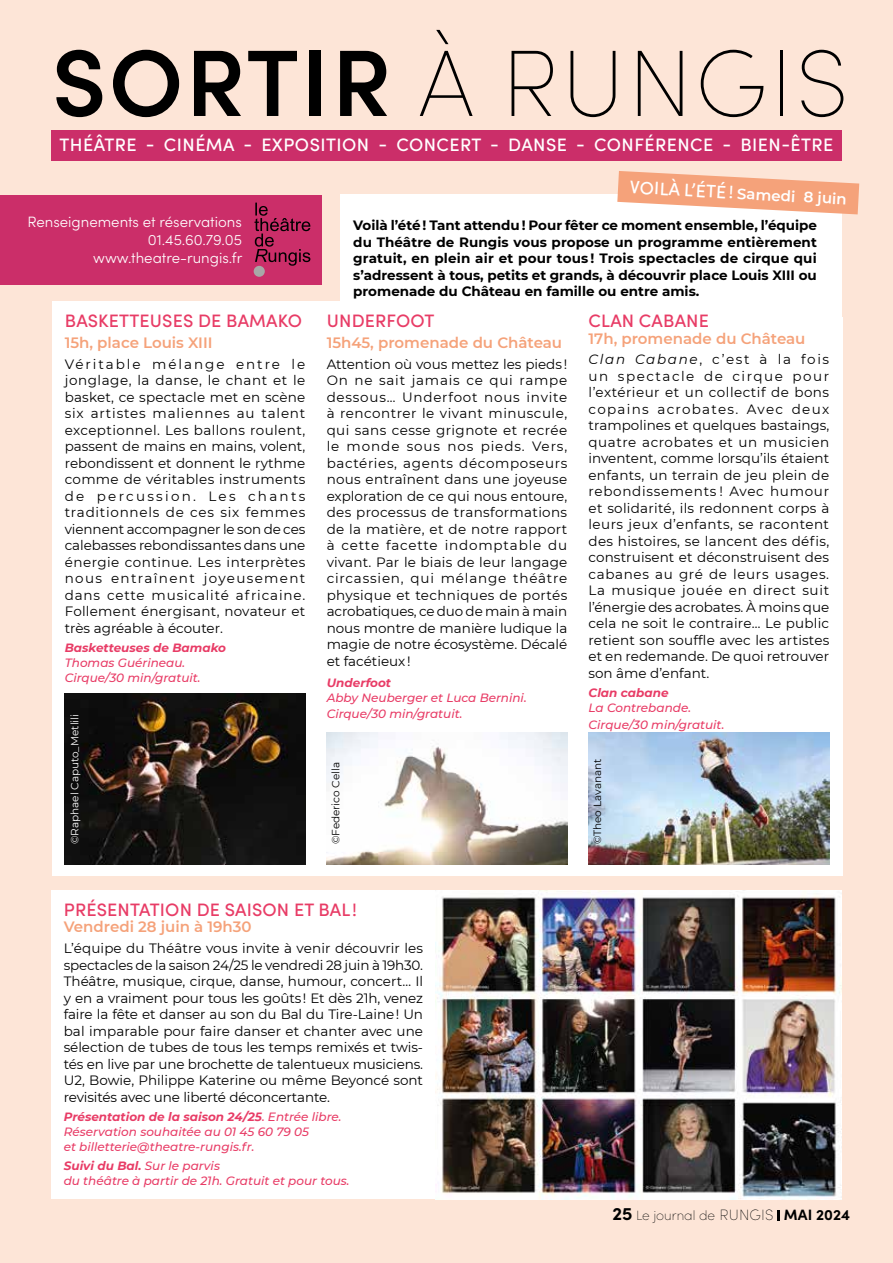
<style>
.page{position:relative;width:893px;height:1263px;background:#fde5d7}
.page>*{position:absolute;margin:0;border:0;box-sizing:border-box;transform-origin:0 0}
.t1{font:200 94.5px "Sofia Pro";letter-spacing:.025em;color:#000}
.t2{font:500 18px "Sofia Pro";letter-spacing:.025em;color:#fff}
.t3{font:500 18px "Sofia Pro";letter-spacing:.01em;color:#e83c66}
.t4{font:600 15px "Montserrat";color:#f5a27a}
.t5{font:300 15px/18px "Sofia Pro";color:#fff;text-align:right}
.t6{font:13.5px/16.5px "Montserrat";color:#000;text-align:justify}
.t7{font:700 13.5px/16.5px "Montserrat";color:#000;text-align:justify}
.t8{font:200 13.5px "Sofia Pro";color:#000}
.t9{font:italic 500 12px/15px "Montserrat";color:#e83c66}
.t10{font:italic 700 12px "Montserrat";color:#e83c66}
.t11{font:10.5px "Montserrat";color:#000}
.t12{font:10.5px "Montserrat";color:#fff}
.s1{font-weight:600}
.s2{font-family:"Montserrat";font-weight:600;font-size:15px}
.s3{font-style:italic}
.s4{font-weight:700}
.s5{font-weight:700;font-size:18px}
.s6{font-size:15px}
.s7{font-weight:700;font-size:15px}
</style>
<div class="page">
<svg style="left:778px;top:1210px;width:2px;height:10px"></svg>
<div style="left:52px;top:317px;width:791px;height:559px;background:#fff"></div>
<div style="left:341px;top:194px;width:501px;height:617px;background:#fff"></div>
<div style="left:0;top:195px;width:321px;height:89px;background:#cb2e69"></div>
<div style="left:51px;top:130px;width:791px;height:30px;background:#cb2e69"></div>
<svg style="left:254px;top:203px;width:56px;height:63px"></svg>
<div style="left:254px;top:266px;width:11px;height:11px;background:#a8a8a7;border-radius:50%"></div>
<div style="left:51px;top:890px;width:385px;height:309px;background:#fff"></div>
<div style="left:52px;top:301px;width:790px;height:452px;background:#fff"></div>
<svg style="left:617px;top:171px;width:242px;height:43px"></svg>
<img style="left:65px;top:693px;width:240px;height:172px">
<img style="left:589px;top:732px;width:240px;height:133px">
<img style="left:327px;top:732px;width:240px;height:133px">
<img style="left:436px;top:890px;width:406px;height:309px">
<h1 class="t1" style="left:52px;top:15px;width:798px"><span class="s1">SORTIR</span> À RUNGIS</h1>
<h2 class="t2" style="left:60px;top:132px;width:775px">THÉÂTRE - CINÉMA - EXPOSITION - CONCERT - DANSE - CONFÉRENCE - BIEN-ÊTRE</h2>
<p class="t5" style="left:27px;top:212px;width:216px">Renseignements et réservations<br>01.45.60.79.05 www.theatre-rungis.fr</p>
<h2 class="t3" style="left:65px;top:308px;width:239px">BASKETTEUSES DE BAMAKO</h2>
<p class="t4" style="left:65px;top:332px;width:149px">15h, place Louis XIII</p>
<p class="t6" style="left:65px;top:355px;width:242px">Véritable mélange entre le jonglage, la danse, le chant et le basket, ce spectacle met en scène six artistes maliennes au talent exceptionnel. Les ballons roulent, passent de mains en mains, volent, rebondissent et donnent le rythme comme de véritables instruments de percussion. Les chants traditionnels de ces six femmes viennent accompagner le son de ces calebasses rebondissantes dans une énergie continue. Les interprètes nous entraînent joyeusement dans cette musicalité africaine.<br>Follement énergisant, novateur et très agréable à écouter.</p>
<p class="t10" style="left:65px;top:639px;width:163px">Basketteuses de Bamako</p>
<p class="t9" style="left:65px;top:655px;width:137px">Thomas Guérineau.<br>Cirque/30 min/gratuit.</p>
<p class="t12" style="left:68px;top:844px;width:132px;rotate:-90deg">©Raphael Caputo_Metlili</p>
<h2 class="t2" style="left:631px;top:174px;width:219px;rotate:3deg">VOILÀ L’ÉTÉ! <span class="s2">Samedi 8 juin</span></h2>
<p class="t7" style="left:353px;top:217px;width:465px">Voilà l’été ! Tant attendu ! Pour fêter ce moment ensemble, l’équipe du Théâtre de Rungis vous propose un programme entièrement gratuit, en plein air et pour tous ! Trois spectacles de cirque qui s’adressent à tous, petits et grands, à découvrir place Louis XIII ou promenade du Château en famille ou entre amis.</p>
<h2 class="t3" style="left:327px;top:308px;width:109px">UNDERFOOT</h2>
<p class="t4" style="left:327px;top:332px;width:237px">15h45, promenade du Château</p>
<p class="t6" style="left:327px;top:355px;width:242px">Attention où vous mettez les pieds !<br>On ne sait jamais ce qui rampe dessous… Underfoot nous invite à rencontrer le vivant minuscule, qui sans cesse grignote et recrée le monde sous nos pieds. Vers, bactéries, agents décomposeurs nous entraînent dans une joyeuse exploration de ce qui nous entoure, des processus de transformations de la matière, et de notre rapport à cette facette indomptable du vivant. Par le biais de leur langage circassien, qui mélange théâtre physique et techniques de portés acrobatiques, ce duo de main à main nous montre de manière ludique la magie de notre écosystème. Décalé et facétieux !</p>
<p class="t10" style="left:327px;top:674px;width:66px">Underfoot</p>
<p class="t9" style="left:327px;top:688px;width:202px;line-height:16.5px">Abby Neuberger et Luca Bernini.<br>Cirque/30 min/gratuit.</p>
<h2 class="t3" style="left:589px;top:308px;width:122px">CLAN CABANE</h2>
<p class="t4" style="left:589px;top:328px;width:218px">17h, promenade du Château</p>
<p class="t6" style="left:589px;top:351px;width:242px"><span class="s3">Clan Cabane</span>, c’est à la fois un spectacle de cirque pour l’extérieur et un collectif de bons copains acrobates. Avec deux trampolines et quelques bastaings, quatre acrobates et un musicien inventent, comme lorsqu’ils étaient enfants, un terrain de jeu plein de rebondissements ! Avec humour et solidarité, ils redonnent corps à leurs jeux d’enfants, se racontent des histoires, se lancent des défis, construisent et déconstruisent des cabanes au gré de leurs usages.<br>La musique jouée en direct suit l’énergie des acrobates. À moins que cela ne soit le contraire… Le public retient son souffle avec les artistes et en redemande. De quoi retrouver son âme d’enfant.</p>
<p class="t10" style="left:589px;top:684px;width:82px">Clan cabane</p>
<p class="t9" style="left:589px;top:699px;width:137px;line-height:16.5px">La Contrebande.<br>Cirque/30 min/gratuit.</p>
<p class="t11" style="left:328px;top:844px;width:84px;rotate:-90deg">©Federico Cella</p>
<p class="t11" style="left:590px;top:844px;width:87px;rotate:-90deg">©Theo Lavanant</p>
<h2 class="t3" style="left:64px;top:896px;width:295px">PRÉSENTATION DE SAISON ET BAL!</h2>
<p class="t4" style="left:64px;top:916px;width:189px">Vendredi 28 juin à 19h30</p>
<p class="t6" style="left:64px;top:940px;width:361px">L’équipe du Théâtre vous invite à venir découvrir les spectacles de la saison 24/25 le vendredi 28 juin à 19h30.<br>Théâtre, musique, cirque, danse, humour, concert… Il y en a vraiment pour tous les goûts ! Et dès 21h, venez faire la fête et danser au son du Bal du Tire-Laine ! Un bal imparable pour faire danser et chanter avec une sélection de tubes de tous les temps remixés et twis&shy;tés en live par une brochette de talentueux musiciens.<br>U2, Bowie, Philippe Katerine ou même Beyoncé sont revisités avec une liberté déconcertante.</p>
<p class="t9" style="left:64px;top:1109px;width:279px"><span class="s4">Présentation de la saison 24/25</span>. Entrée libre.<br>Réservation souhaitée au 01 45 60 79 05<br>et billetterie@theatre-rungis.fr.</p>
<p class="t9" style="left:64px;top:1158px;width:287px"><span class="s4">Suivi du Bal.</span> Sur le parvis<br>du théâtre à partir de 21h. Gratuit et pour tous.</p>
<p class="t8" style="left:612px;top:1206px;width:239px"><span class="s5">25</span> Le journal de <span class="s6">RUNGIS</span> <span class="s7">MAI 2024</span></p>
</div>
